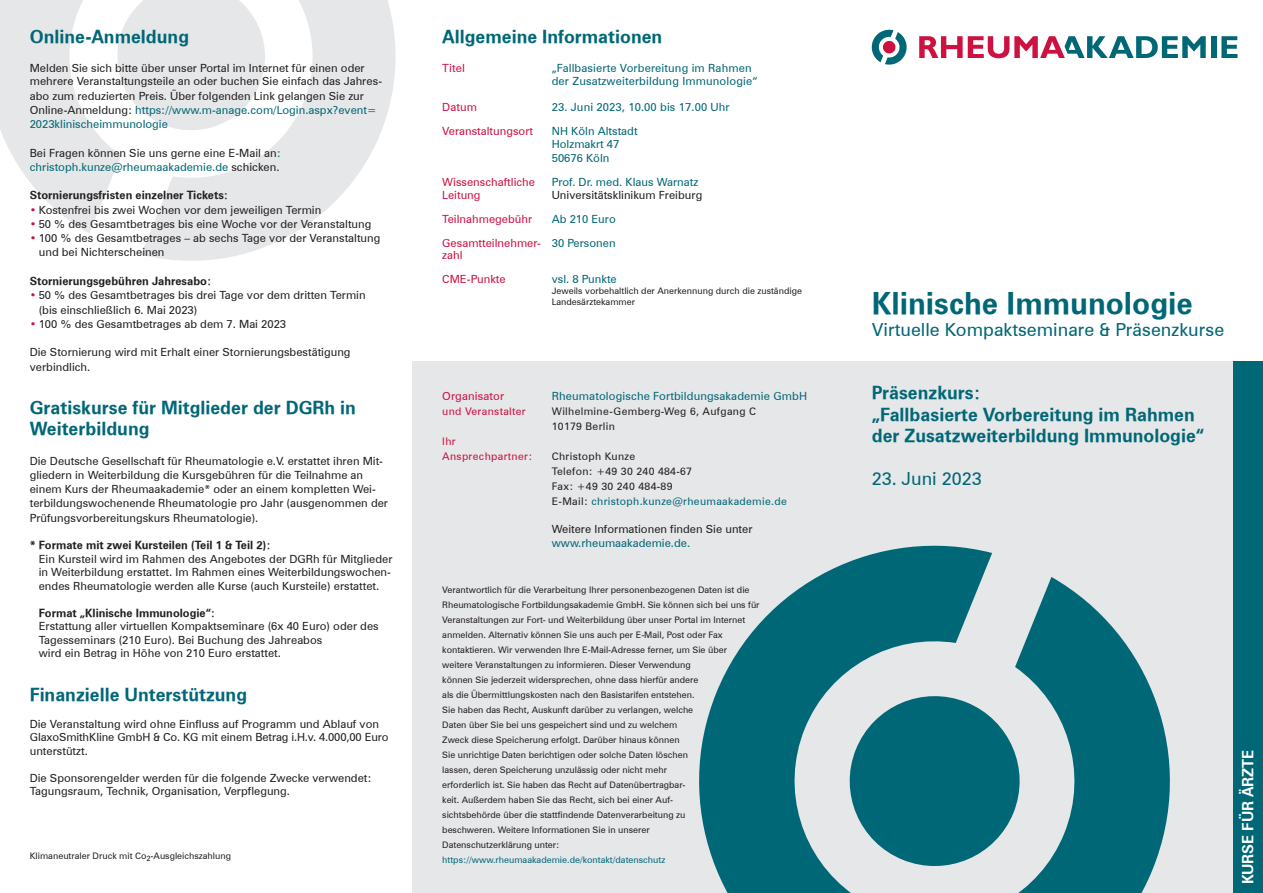
<style>
.page{position:relative;width:1263px;height:893px;background:#fff}
.page>*{position:absolute;margin:0;border:0;box-sizing:border-box;transform-origin:0 0}
.t1{font:30px "Zurich Bold BT";color:#006776}
.t2{font:18px/21.6px "Zurich Bold BT";color:#006776}
.t3{font:18px "Zurich BT";color:#006776}
.t4{font:15px "Zurich Bold BT";color:#fff}
.t5{font:11.25px/14.2px "Zurich BT";color:#231f20}
.t6{font:11.25px/13.5px "Zurich BT";letter-spacing:.01em;color:#006776}
.t7{font:11.25px "Zurich Bold BT";color:#231f20}
.t8{font:11.25px/24px "Zurich BT";color:#cd1141}
.t9{font:10.5px/15px "Zurich BT";letter-spacing:.03em;color:#231f20}
.t10{font:10.5px/15px "Zurich BT";letter-spacing:.03em;color:#cd1141}
.t11{font:9px/15px "Zurich BT";color:#231f20}
.t12{font:9px "Zurich BT";color:#006776}
.s1{color:#006776}
.s2{color:#cd1141}
</style>
<div class="page">
<svg style="left:141px;top:0;width:255px;height:261px;fill:#e6e7e9"></svg>
<svg style="left:0;top:0;width:241px;height:234px;fill:#e6e7e9"></svg>
<svg style="left:108px;top:0;width:167px;height:140px"></svg>
<div style="left:412px;top:361px;width:851px;height:532px;background:#e6e7e9"></div>
<div style="left:1233px;top:361px;width:30px;height:532px;background:#006776"></div>
<svg style="left:1015px;top:577px;width:155px;height:316px;fill:#006776"></svg>
<svg style="left:699px;top:545px;width:293px;height:348px;fill:#006776"></svg>
<svg style="left:838px;top:685px;width:193px;height:192px"></svg>
<svg style="left:919px;top:36px;width:287px;height:22px"></svg>
<div style="left:1211px;top:36px;width:5px;height:22px;background:#006776"></div>
<svg style="left:1221px;top:36px;width:16px;height:22px"></svg>
<svg style="left:871px;top:29px;width:36px;height:36px"></svg>
<h2 class="t2" style="left:30px;top:26px;width:161px">Online-Anmeldung</h2>
<p class="t5" style="left:30px;top:61px;width:354px">Melden Sie sich bitte über unser Portal im Internet für einen oder mehrere Veranstaltungsteile an oder buchen Sie einfach das Jahres&shy;abo zum reduzierten Preis. Über folgenden Link gelangen Sie zur Online-Anmeldung: <span class="s1">https://www.m-anage.com/Login.aspx?event= 2023klinischeimmunologie</span></p>
<p class="t5" style="left:30px;top:145px;width:253px">Bei Fragen können Sie uns gerne eine E-Mail an<span class="s1">: christoph.kunze@rheumaakademie.de</span> schicken.</p>
<p class="t7" style="left:30px;top:189px;width:200px">Stornierungsfristen einzelner Tickets:</p>
<p class="t5" style="left:30px;top:202px;width:293px"><span class="s2">•</span> Kostenfrei bis zwei Wochen vor dem jeweiligen Termin</p>
<p class="t5" style="left:30px;top:217px;width:343px"><span class="s2">•</span> 50 % des Gesamtbetrages bis eine Woche vor der Veranstaltung</p>
<p class="t5" style="left:39px;top:231px;width:343px;text-indent:-9px"><span class="s2">•</span> 100 % des Gesamtbetrages – ab sechs Tage vor der Veranstaltung und bei Nichterscheinen</p>
<p class="t7" style="left:30px;top:274px;width:183px">Stornierungsgebühren Jahresabo:</p>
<p class="t5" style="left:39px;top:288px;width:328px;text-indent:-9px"><span class="s2">•</span> 50 % des Gesamtbetrages bis drei Tage vor dem dritten Termin (bis einschließlich 6. Mai 2023)</p>
<p class="t5" style="left:30px;top:317px;width:258px"><span class="s2">•</span> 100 % des Gesamtbetrages ab dem 7. Mai 2023</p>
<p class="t5" style="left:30px;top:345px;width:322px">Die Stornierung wird mit Erhalt einer Stornierungsbestätigung verbindlich.</p>
<h2 class="t2" style="left:30px;top:396px;width:328px">Gratiskurse für Mitglieder der DGRh in<br>Weiterbildung</h2>
<p class="t5" style="left:30px;top:453px;width:360px">Die Deutsche Gesellschaft für Rheumatologie e.V. erstattet ihren Mit&shy;gliedern in Weiterbildung die Kursgebühren für die Teilnahme an einem Kurs der Rheumaakademie* oder an einem kompletten Wei&shy;terbildungswochenende Rheumatologie pro Jahr (ausgenommen der Prüfungsvorbereitungskurs Rheumatologie).</p>
<p class="t7" style="left:30px;top:538px;width:242px">* Formate mit zwei Kursteilen (Teil 1 &amp; Teil 2):</p>
<p class="t5" style="left:39px;top:552px;width:355px;line-height:13.5px">Ein Kursteil wird im Rahmen des Angebotes der DGRh für Mitglieder in Weiterbildung erstattet. Im Rahmen eines Weiterbildungswochen&shy;endes Rheumatologie werden alle Kurse (auch Kursteile) erstattet.</p>
<p class="t7" style="left:39px;top:606px;width:178px">Format „Klinische Immunologie“:</p>
<p class="t5" style="left:39px;top:619px;width:341px;line-height:13.5px">Erstattung aller virtuellen Kompaktseminare (6x 40 Euro) oder des<br>Tagesseminars (210 Euro). Bei Buchung des Jahreabos<br>wird ein Betrag in Höhe von 210 Euro erstattet.</p>
<h2 class="t2" style="left:30px;top:683px;width:219px">Finanzielle Unterstützung</h2>
<p class="t5" style="left:30px;top:717px;width:360px;line-height:13.5px">Die Veranstaltung wird ohne Einfluss auf Programm und Ablauf von<br>GlaxoSmithKline GmbH &amp; Co. KG mit einem Betrag i.H.v. 4.000,00 Euro unterstützt.</p>
<p class="t5" style="left:30px;top:771px;width:343px;line-height:13.5px">Die Sponsorengelder werden für die folgende Zwecke verwendet:<br>Tagungsraum, Technik, Organisation, Verpflegung.</p>
<p class="t11" style="left:30px;top:849px;width:203px">Klimaneutraler Druck mit Co<sub>2</sub>-Ausgleichszahlung</p>
<h2 class="t2" style="left:442px;top:26px;width:222px">Allgemeine Informationen</h2>
<p class="t8" style="left:442px;top:56px;width:24px">Titel</p>
<p class="t6" style="left:552px;top:61px;width:207px">„Fallbasierte Vorbereitung im Rahmen der Zusatzweiterbildung Immunologie“</p>
<p class="t8" style="left:442px;top:95px;width:36px">Datum</p>
<p class="t6" style="left:552px;top:100px;width:180px">23. Juni 2023, 10.00 bis 17.00 Uhr</p>
<p class="t8" style="left:442px;top:119px;width:92px">Veranstaltungsort</p>
<p class="t6" style="left:552px;top:124px;width:87px">NH Köln Altstadt<br>Holzmakrt 47<br>50676 Köln</p>
<p class="t8" style="left:442px;top:170px;width:94px">Wissenschaftliche</p>
<p class="t6" style="left:552px;top:175px;width:148px">Prof. Dr. med. Klaus Warnatz</p>
<p class="t8" style="left:442px;top:183px;width:40px">Leitung</p>
<p class="t5" style="left:552px;top:187px;width:152px">Universitätsklinikum Freiburg</p>
<p class="t8" style="left:442px;top:207px;width:91px">Teilnahmegebühr</p>
<p class="t6" style="left:442px;top:207px;width:175px;line-height:24px;text-align:right">Ab 210 Euro<br><span class="s2">Gesamtteilnehmer-</span> 30 Personen</p>
<p class="t8" style="left:442px;top:243px;width:65px">zahl<br>CME-Punkte</p>
<p class="t6" style="left:552px;top:273px;width:66px">vsl. 8 Punkte</p>
<p class="t11" style="left:552px;top:286px;width:252px;line-height:10.8px">Jeweils vorbehaltlich der Anerkennung durch die zuständige<br>Landesärztekammer</p>
<p class="t8" style="left:442px;top:384px;width:64px">Organisator</p>
<p class="t6" style="left:552px;top:389px;width:257px">Rheumatologische Fortbildungsakademie GmbH</p>
<p class="t10" style="left:442px;top:403px;width:85px">und Veranstalter</p>
<p class="t9" style="left:552px;top:403px;width:206px">Wilhelmine-Gemberg-Weg 6, Aufgang C<br>10179 Berlin</p>
<p class="t10" style="left:442px;top:433px;width:91px">Ihr<br>Ansprechpartner:</p>
<p class="t9" style="left:552px;top:448px;width:237px">Christoph Kunze<br>Telefon: +49 30 240 484-67<br>Fax: +49 30 240 484-89<br>E-Mail: <span class="s1">christoph.kunze@rheumaakademie.de</span></p>
<p class="t5" style="left:552px;top:522px;width:202px">Weitere Informationen finden Sie unter</p>
<p class="t6" style="left:552px;top:536px;width:140px">www.rheumaakademie.de.</p>
<p class="t11" style="left:442px;top:582px;width:319px">Verantwortlich für die Verarbeitung Ihrer personenbezogenen Daten ist die Rheumatologische Fortbildungsakademie GmbH. Sie können sich bei uns für Veranstaltungen zur Fort- und Weiterbildung über unser Portal im Internet anmelden. Alternativ können Sie uns auch per E-Mail, Post oder Fax kontaktieren. Wir verwenden Ihre E-Mail-Adresse ferner, um Sie über weitere Veranstaltungen zu informieren. Dieser Verwendung<br>können Sie jederzeit widersprechen, ohne dass hierfür andere<br>als die Übermittlungskosten nach den Basistarifen entstehen.<br>Sie haben das Recht, Auskunft darüber zu verlangen, welche<br>Daten über Sie bei uns gespeichert sind und zu welchem<br>Zweck diese Speicherung erfolgt. Darüber hinaus können<br>Sie unrichtige Daten berichtigen oder solche Daten löschen<br>lassen, deren Speicherung unzulässig oder nicht mehr<br>erforderlich ist. Sie haben das Recht auf Datenübertragbar-<br>keit. Außerdem haben Sie das Recht, sich bei einer Auf-<br>sichtsbehörde über die stattfindende Datenverarbeitung zu<br>beschweren. Weitere Informationen Sie in unserer<br>Datenschutzerklärung unter:</p>
<p class="t12" style="left:442px;top:854px;width:225px">https://www.rheumaakademie.de/kontakt/datenschutz</p>
<h1 class="t1" style="left:872px;top:285px;width:323px">Klinische Immunologie</h1>
<h2 class="t3" style="left:872px;top:318px;width:354px">Virtuelle Kompaktseminare &amp; Präsenzkurse</h2>
<h2 class="t2" style="left:872px;top:382px;width:334px">Präsenzkurs:<br>„Fallbasierte Vorbereitung im Rahmen der Zusatzweiterbildung Immunologie“</h2>
<h2 class="t3" style="left:872px;top:468px;width:111px">23. Juni 2023</h2>
<h3 class="t4" style="left:1239px;top:884px;width:136px;rotate:-90deg">KURSE FÜR ÄRZTE</h3>
</div>
